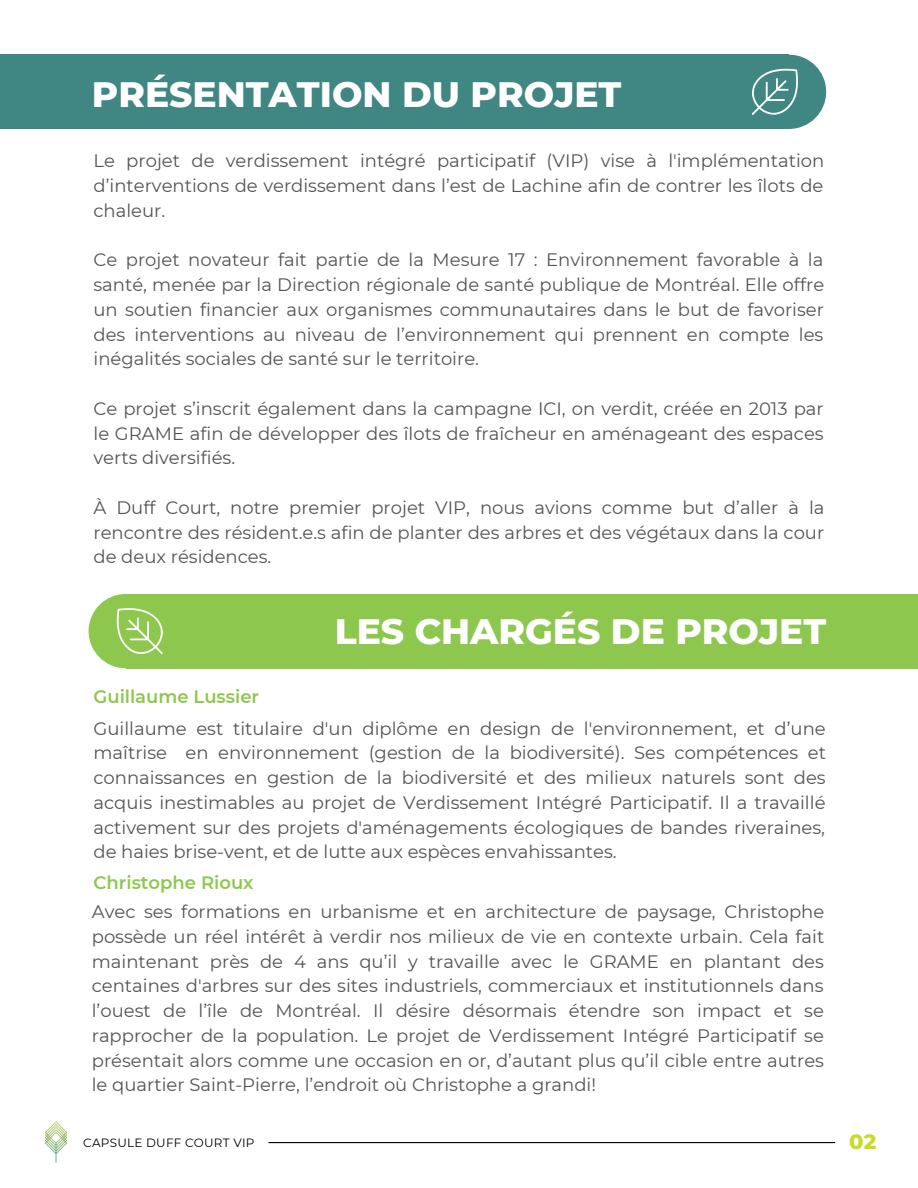
<style>
.page{position:relative;width:918px;height:1188px;background:#fff}
.page>*{position:absolute;margin:0;border:0;box-sizing:border-box;transform-origin:0 0}
.t1{font:800 36px "Montserrat";color:#fff}
.t2{font:800 21px "Montserrat";color:#cada2a}
.t3{font:18px/24.8px "Montserrat";color:#545454;text-align:justify}
.t4{font:600 18px "Montserrat";color:#8ec74d}
.t5{font:12px "Montserrat";letter-spacing:.02em;color:#000}
</style>
<div class="page">
<div style="left:752px;top:55px;width:74px;height:74px;background:#408682;border-radius:50%"></div>
<div style="left:0;top:55px;width:789px;height:74px;background:#408682"></div>
<svg style="left:752px;top:69px;width:46px;height:46px"></svg>
<div style="left:126px;top:594px;width:792px;height:74px;background:#8ec74d"></div>
<div style="left:89px;top:594px;width:74px;height:74px;background:#8ec74d;border-radius:50%"></div>
<svg style="left:117px;top:608px;width:46px;height:46px"></svg>
<hr style="left:269px;top:1142px;width:566px;height:1px;background:#000">
<img style="left:45px;top:1121px;width:22px;height:42px">
<p class="t1" style="left:92px;top:72px;width:531px">PRÉSENTATION DU PROJET</p>
<p class="t3" style="left:94px;top:149px;width:732px">Le projet de verdissement intégré participatif (VIP) vise à l'implémentation d’interventions de verdissement dans l’est de Lachine afin de contrer les îlots de chaleur.</p>
<p class="t3" style="left:94px;top:248px;width:732px">Ce projet novateur fait partie de la Mesure 17 : Environnement favorable à la santé, menée par la Direction régionale de santé publique de Montréal. Elle offre un soutien financier aux organismes communautaires dans le but de favoriser des interventions au niveau de l’environnement qui prennent en compte les inégalités sociales de santé sur le territoire.</p>
<p class="t3" style="left:94px;top:396px;width:732px">Ce projet s’inscrit également dans la campagne ICI, on verdit, créée en 2013 par le GRAME afin de développer des îlots de fraîcheur en aménageant des espaces verts diversifiés.</p>
<p class="t3" style="left:94px;top:495px;width:732px">À Duff Court, notre premier projet VIP, nous avions comme but d’aller à la rencontre des résident.e.s afin de planter des arbres et des végétaux dans la cour de deux résidences.</p>
<p class="t4" style="left:94px;top:686px;width:167px">Guillaume Lussier</p>
<p class="t1" style="left:335px;top:609px;width:493px">LES CHARGÉS DE PROJET</p>
<p class="t3" style="left:94px;top:716px;width:734px">Guillaume est titulaire d'un diplôme en design de l'environnement, et d’une maîtrise en environnement (gestion de la biodiversité). Ses compétences et connaissances en gestion de la biodiversité et des milieux naturels sont des acquis inestimables au projet de Verdissement Intégré Participatif. Il a travaillé activement sur des projets d'aménagements écologiques de bandes riveraines, de haies brise-vent, et de lutte aux espèces envahissantes.</p>
<p class="t4" style="left:94px;top:872px;width:162px">Christophe Rioux</p>
<p class="t3" style="left:92px;top:899px;width:734px">Avec ses formations en urbanisme et en architecture de paysage, Christophe possède un réel intérêt à verdir nos milieux de vie en contexte urbain. Cela fait maintenant près de 4 ans qu’il y travaille avec le GRAME en plantant des centaines d'arbres sur des sites industriels, commerciaux et institutionnels dans l’ouest de l’île de Montréal. Il désire désormais étendre son impact et se rapprocher de la population. Le projet de Verdissement Intégré Participatif se présentait alors comme une occasion en or, d’autant plus qu’il cible entre autres le quartier Saint-Pierre, l’endroit où Christophe a grandi!</p>
<p class="t5" style="left:83px;top:1135px;width:173px">CAPSULE DUFF COURT VIP</p>
<p class="t2" style="left:849px;top:1128px;width:29px">02</p>
</div>
